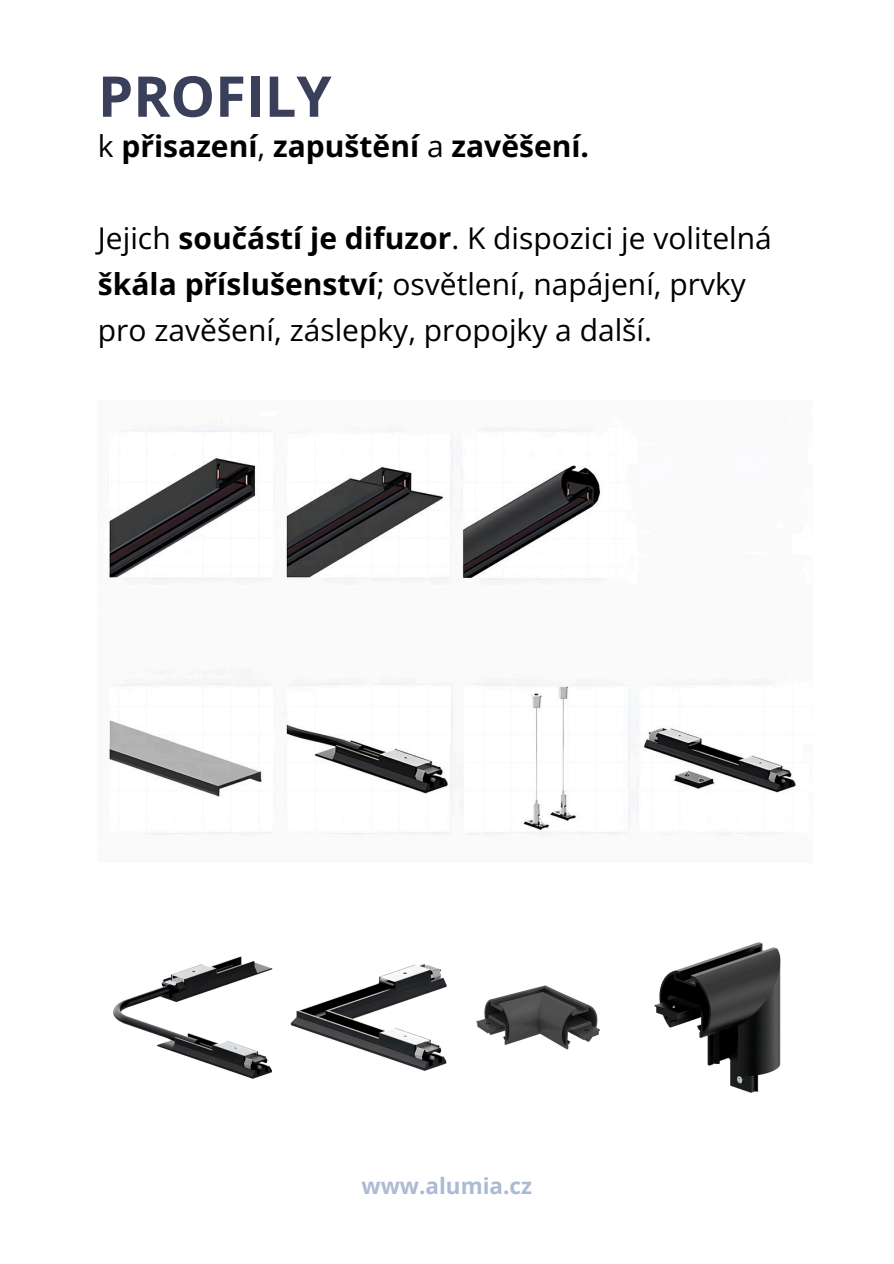
<style>
.page{position:relative;width:894px;height:1264px;background:#fff}
.page>*{position:absolute;margin:0;border:0;box-sizing:border-box;transform-origin:0 0}
.t1{font:700 56.25px "Open Sans";color:#3a3f5a}
.t2{font:30px/46.2px "Open Sans";color:#000}
.t3{font:700 30px "Open Sans";color:#000}
.t4{font:700 22.5px "Open Sans";color:#adbad3}
.s1{font-weight:400}
.s2{font-weight:700}
</style>
<div class="page">
<img style="left:107px;top:427px;width:689px;height:407px">
<img style="left:113px;top:956px;width:160px;height:123px">
<img style="left:290px;top:963px;width:157px;height:108px">
<img style="left:476px;top:985px;width:124px;height:65px">
<img style="left:654px;top:942px;width:127px;height:151px">
<h1 class="t1" style="left:98px;top:57px;width:235px">PROFILY</h1>
<h2 class="t3" style="left:98px;top:125px;width:492px"><span class="s1">k</span> přisazení<span class="s1">,</span> zapuštění <span class="s1">a</span> zavěšení.</h2>
<h2 class="t2" style="left:98px;top:214px;width:675px">Jejich <span class="s2">součástí je difuzor</span>. K dispozici je volitelná <span class="s2">škála příslušenství</span>; osvětlení, napájení, prvky pro zavěšení, záslepky, propojky a další.</h2>
<p class="t4" style="left:361px;top:1169px;width:172px">www.alumia.cz</p>
</div>
